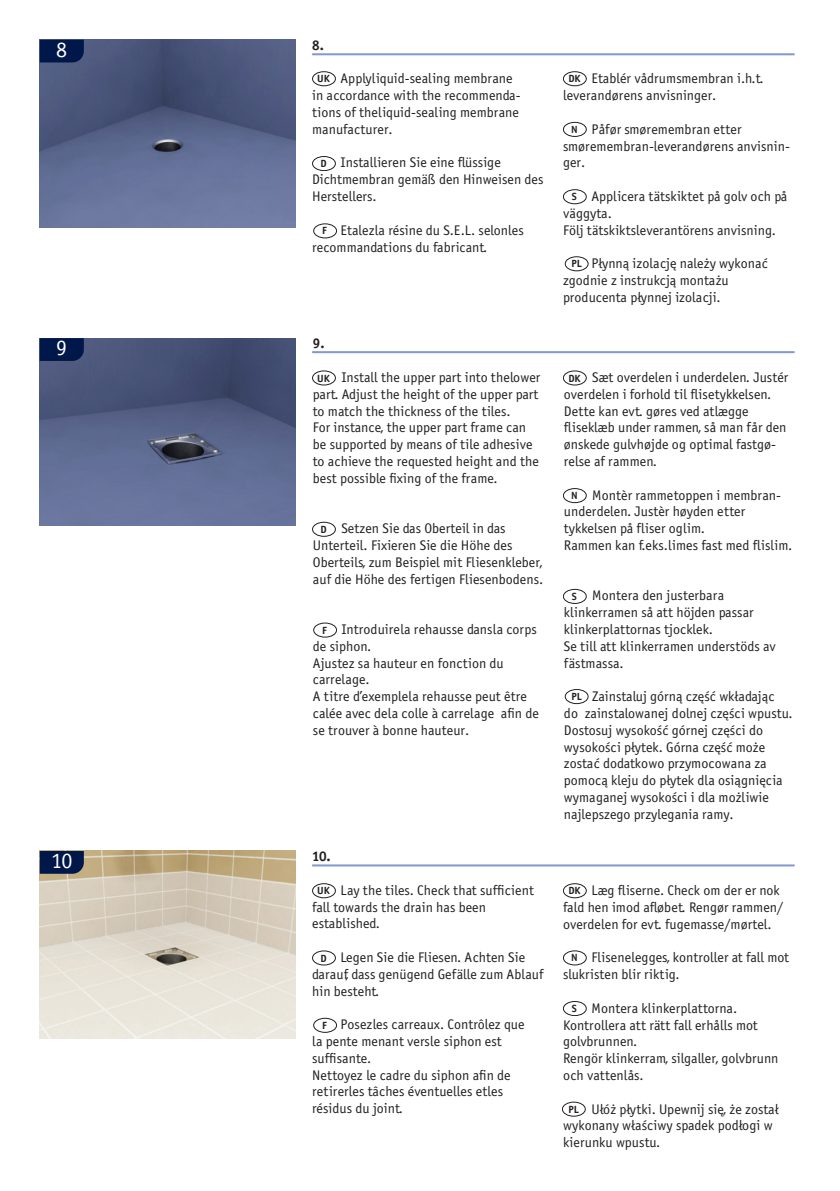
<style>
.page{position:relative;width:840px;height:1191px;background:#fff}
.page>*{position:absolute;margin:0;border:0;box-sizing:border-box;transform-origin:0 0}
.t1{font:22px "ITC Officina Sans";color:#fff}
.t2{font:14px/16.8px "Officina Sans Book ITC";color:#231f20}
.t3{font:700 14px "ITC Officina Sans";color:#231f20}
.t4{font:700 10.4px "Officina Sans";color:#231f20}
</style>
<div class="page">
<hr style="left:312px;top:351px;width:482px;height:2px;background:#8197cd">
<img style="left:40px;top:338px;width:255px;height:187px">
<svg style="left:40px;top:338px;width:44px;height:23px"></svg>
<hr style="left:312px;top:53px;width:482px;height:2px;background:#8197cd">
<img style="left:40px;top:40px;width:255px;height:187px">
<svg style="left:40px;top:40px;width:44px;height:22px"></svg>
<div style="left:312px;top:71px;width:23px;height:15px;border:1px solid #231f20;border-radius:50%"></div>
<div style="left:312px;top:156px;width:23px;height:15px;border:1px solid #231f20;border-radius:50%"></div>
<div style="left:313px;top:223px;width:24px;height:15px;border:1px solid #231f20;border-radius:50%"></div>
<div style="left:562px;top:71px;width:24px;height:15px;border:1px solid #231f20;border-radius:50%"></div>
<div style="left:562px;top:122px;width:24px;height:15px;border:1px solid #231f20;border-radius:50%"></div>
<div style="left:562px;top:189px;width:24px;height:15px;border:1px solid #231f20;border-radius:50%"></div>
<div style="left:312px;top:370px;width:23px;height:15px;border:1px solid #231f20;border-radius:50%"></div>
<div style="left:312px;top:522px;width:23px;height:15px;border:1px solid #231f20;border-radius:50%"></div>
<div style="left:313px;top:622px;width:24px;height:15px;border:1px solid #231f20;border-radius:50%"></div>
<div style="left:562px;top:370px;width:24px;height:15px;border:1px solid #231f20;border-radius:50%"></div>
<div style="left:562px;top:488px;width:24px;height:15px;border:1px solid #231f20;border-radius:50%"></div>
<div style="left:562px;top:589px;width:24px;height:15px;border:1px solid #231f20;border-radius:50%"></div>
<hr style="left:312px;top:864px;width:482px;height:2px;background:#8197cd">
<img style="left:40px;top:851px;width:255px;height:187px">
<svg style="left:40px;top:851px;width:44px;height:22px"></svg>
<div style="left:312px;top:883px;width:23px;height:15px;border:1px solid #231f20;border-radius:50%"></div>
<div style="left:312px;top:950px;width:23px;height:15px;border:1px solid #231f20;border-radius:50%"></div>
<div style="left:313px;top:1018px;width:24px;height:14px;border:1px solid #231f20;border-radius:50%"></div>
<div style="left:562px;top:883px;width:24px;height:15px;border:1px solid #231f20;border-radius:50%"></div>
<div style="left:562px;top:950px;width:24px;height:15px;border:1px solid #231f20;border-radius:50%"></div>
<div style="left:562px;top:1001px;width:24px;height:15px;border:1px solid #231f20;border-radius:50%"></div>
<div style="left:564px;top:256px;width:24px;height:15px;border:1px solid #231f20;border-radius:50%"></div>
<div style="left:564px;top:689px;width:24px;height:15px;border:1px solid #231f20;border-radius:50%"></div>
<div style="left:561px;top:1101px;width:24px;height:15px;border:1px solid #231f20;border-radius:50%"></div>
<p class="t1" style="left:56px;top:37px;width:12px">8</p>
<p class="t3" style="left:312px;top:36px;width:13px">8.</p>
<p class="t2" style="left:312px;top:70px;width:210px;text-indent:28px">Apply liquid-sealing membrane in accordance with the recommenda&shy;tions of the liquid-sealing membrane manufacturer.</p>
<p class="t2" style="left:312px;top:154px;width:233px;text-indent:28px">Installieren Sie eine flüssige<br>Dichtmembran gemäß den Hinweisen des<br>Herstellers.</p>
<p class="t2" style="left:312px;top:222px;width:213px;text-indent:28px">Etalez la résine du S.E.L. selon les recommandations du fabricant.</p>
<p class="t4" style="left:317px;top:72px;width:14px">UK</p>
<p class="t4" style="left:320px;top:157px;width:8px">D</p>
<p class="t4" style="left:322px;top:224px;width:6px">F</p>
<p class="t2" style="left:562px;top:70px;width:202px;text-indent:28px">Etablér vådrumsmembran i.h.t. leverandørens anvisninger.</p>
<p class="t2" style="left:562px;top:121px;width:228px;text-indent:28px">Påfør smøremembran etter smøremembran-leverandørens anvisnin&shy;ger.</p>
<p class="t2" style="left:562px;top:188px;width:226px;text-indent:28px">Applicera tätskiktet på golv och på väggyta.</p>
<p class="t2" style="left:562px;top:222px;width:214px">Följ tätskiktsleverantörens anvisning.</p>
<p class="t2" style="left:562px;top:255px;width:206px;text-indent:28px">Płynną izolację należy wykonać zgodnie z instrukcją montażu producenta płynnej izolacji.</p>
<p class="t4" style="left:568px;top:72px;width:14px">DK</p>
<p class="t4" style="left:571px;top:123px;width:8px">N</p>
<p class="t4" style="left:571px;top:190px;width:7px">S</p>
<p class="t4" style="left:571px;top:257px;width:12px">PL</p>
<p class="t1" style="left:56px;top:335px;width:12px">9</p>
<p class="t3" style="left:313px;top:335px;width:13px">9.</p>
<p class="t2" style="left:313px;top:369px;width:229px;text-indent:28px">Install the upper part into the lower part. Adjust the height of the upper part to match the thickness of the tiles.</p>
<p class="t2" style="left:313px;top:419px;width:227px">For instance, the upper part frame can be supported by means of tile adhesive to achieve the requested height and the best possible fixing of the frame.</p>
<p class="t2" style="left:313px;top:520px;width:232px;text-indent:28px">Setzen Sie das Oberteil in das Unterteil. Fixieren Sie die Höhe des Oberteils, zum Beispiel mit Fliesenkleber, auf die Höhe des fertigen Fliesenbodens.</p>
<p class="t2" style="left:313px;top:621px;width:225px;text-indent:28px">Introduire la rehausse dans la corps de siphon.</p>
<p class="t2" style="left:313px;top:654px;width:192px">Ajustez sa hauteur en fonction du carrelage.</p>
<p class="t2" style="left:313px;top:688px;width:227px">A titre d’exemple la rehausse peut être calée avec de la colle à carrelage afin de se trouver à bonne hauteur.</p>
<p class="t4" style="left:317px;top:371px;width:14px">UK</p>
<p class="t4" style="left:320px;top:523px;width:8px">D</p>
<p class="t4" style="left:322px;top:623px;width:6px">F</p>
<p class="t2" style="left:563px;top:369px;width:226px;text-indent:28px">Sæt overdelen i underdelen. Justér overdelen i forhold til flisetykkelsen.</p>
<p class="t2" style="left:563px;top:402px;width:224px">Dette kan evt. gøres ved at lægge fliseklæb under rammen, så man får den ønskede gulvhøjde og optimal fastgø&shy;relse af rammen.</p>
<p class="t2" style="left:563px;top:486px;width:218px;text-indent:28px">Montèr rammetoppen i membran&shy;underdelen. Justèr høyden etter tykkelsen på fliser og lim.</p>
<p class="t2" style="left:563px;top:537px;width:230px">Rammen kan f.eks. limes fast med flislim.</p>
<p class="t2" style="left:563px;top:587px;width:191px;text-indent:28px">Montera den justerbara klinkerramen så att höjden passar klinkerplattornas tjocklek.</p>
<p class="t2" style="left:563px;top:638px;width:213px">Se till att klinkerramen understöds av fästmassa.</p>
<p class="t2" style="left:563px;top:688px;width:230px;text-indent:28px">Zainstaluj górną część wkładając<br>do zainstalowanej dolnej części wpustu.<br>Dostosuj wysokość górnej części do wysokości płytek. Górna część może zostać dodatkowo przymocowana za pomocą kleju do płytek dla osiągnięcia wymaganej wysokości i dla możliwie najlepszego przylegania ramy.</p>
<p class="t4" style="left:568px;top:371px;width:14px">DK</p>
<p class="t4" style="left:571px;top:489px;width:8px">N</p>
<p class="t4" style="left:571px;top:590px;width:7px">S</p>
<p class="t4" style="left:571px;top:690px;width:12px">PL</p>
<p class="t1" style="left:51px;top:848px;width:23px">10</p>
<p class="t3" style="left:312px;top:847px;width:20px">10.</p>
<p class="t2" style="left:312px;top:881px;width:223px;text-indent:28px">Lay the tiles. Check that sufficient fall towards the drain has been established.</p>
<p class="t2" style="left:312px;top:949px;width:233px;text-indent:28px">Legen Sie die Fliesen. Achten Sie darauf, dass genügend Gefälle zum Ablauf hin besteht.</p>
<p class="t2" style="left:312px;top:1016px;width:214px;text-indent:28px">Posez les carreaux. Contrôlez que la pente menant vers le siphon est suffisante.</p>
<p class="t2" style="left:312px;top:1066px;width:200px">Nettoyez le cadre du siphon afin de retirer les tâches éventuelles et les résidus du joint.</p>
<p class="t4" style="left:317px;top:884px;width:14px">UK</p>
<p class="t4" style="left:320px;top:951px;width:8px">D</p>
<p class="t4" style="left:322px;top:1018px;width:6px">F</p>
<p class="t2" style="left:562px;top:882px;width:222px;text-indent:28px">Læg fliserne. Check om der er nok fald hen imod afløbet. Rengør rammen/ overdelen for evt. fugemasse/mørtel.</p>
<p class="t2" style="left:562px;top:949px;width:227px;text-indent:28px">Flisene legges, kontroller at fall mot slukristen blir riktig.</p>
<p class="t2" style="left:562px;top:999px;width:196px;text-indent:28px">Montera klinkerplattorna.<br>Kontrollera att rätt fall erhålls mot golvbrunnen.</p>
<p class="t2" style="left:562px;top:1050px;width:217px">Rengör klinkerram, silgaller, golvbrunn och vattenlås.</p>
<p class="t2" style="left:562px;top:1100px;width:217px;text-indent:28px">Ułóż płytki. Upewnij się, że został wykonany właściwy spadek podłogi w kierunku wpustu.</p>
<p class="t4" style="left:568px;top:884px;width:14px">DK</p>
<p class="t4" style="left:571px;top:951px;width:8px">N</p>
<p class="t4" style="left:571px;top:1002px;width:7px">S</p>
<p class="t4" style="left:568px;top:1102px;width:12px">PL</p>
</div>
